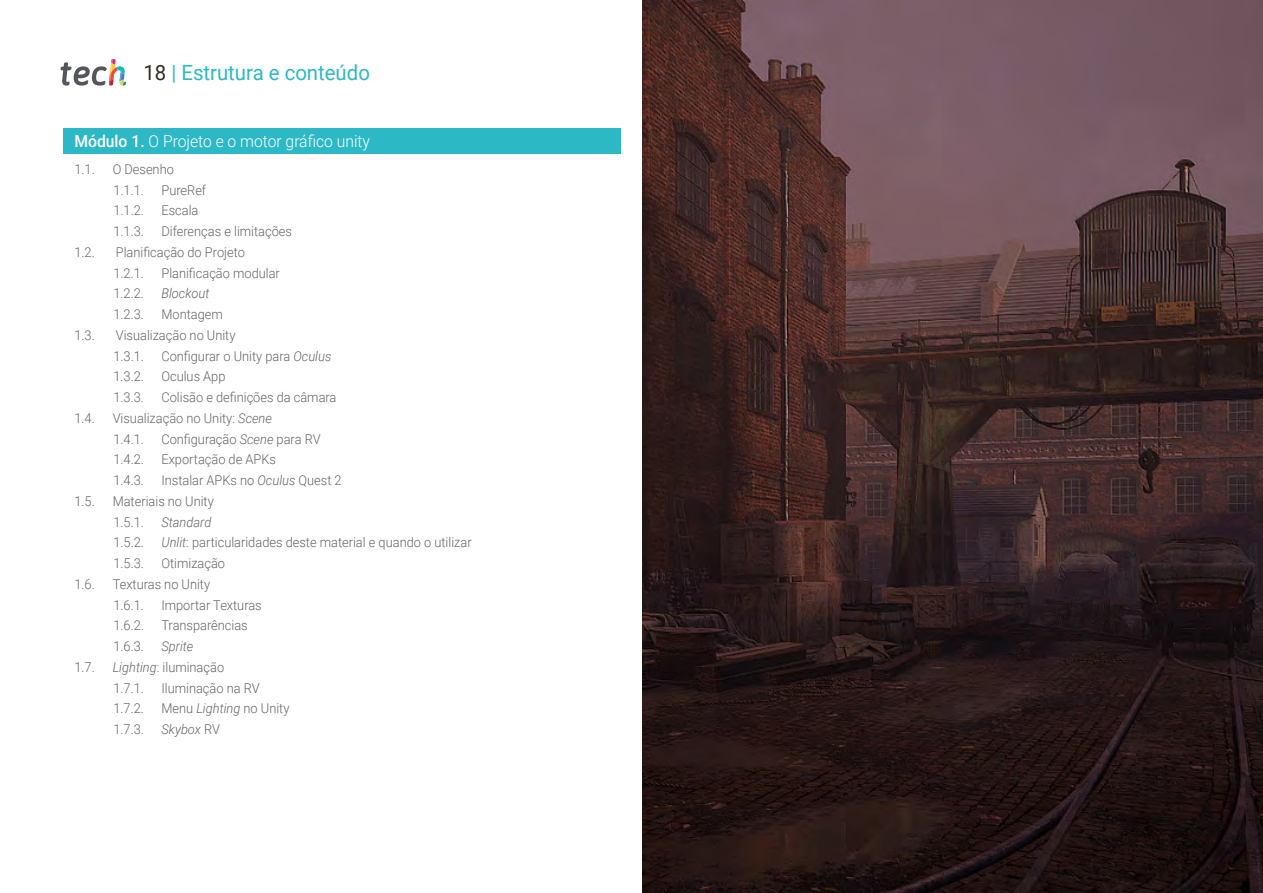
<style>
.page{position:relative;width:1263px;height:893px;background:#fff}
.page>*{position:absolute;margin:0;border:0;box-sizing:border-box;transform-origin:0 0}
.t1{font:21px "Roboto";color:#2db8c5}
.t2{font:300 16.5px "Roboto";color:#fff;scale:.95 1}
.t3{font:300 13.5px/20.7px "Roboto";color:#61646a;scale:.95 1}
.t4{font:italic 300 13.5px "Roboto";color:#61646a;scale:.95 1}
.s1{color:#312e20}
.s2{font-weight:500}
.s3{font-style:italic}
.s4{font-style:normal}
</style>
<div class="page">
<svg style="left:61px;top:59px;width:65px;height:27px"></svg>
<div style="left:63px;top:128px;width:558px;height:25px;background:#2db8c5"></div>
<img style="left:642px;top:0;width:621px;height:893px">
<h1 class="t1" style="left:144px;top:57px;width:228px"><span class="s1">18</span> | Estrutura e conteúdo</h1>
<p class="t2" style="left:74px;top:129px;width:313px"><span class="s2">Módulo 1.</span> O Projeto e o motor gráfico unity</p>
<p class="t3" style="left:74px;top:158px;width:23px">1.1.</p>
<p class="t3" style="left:113px;top:158px;width:66px">O Desenho<br>1.1.1.</p>
<p class="t3" style="left:161px;top:179px;width:49px">PureRef</p>
<p class="t3" style="left:113px;top:200px;width:34px">1.1.2.</p>
<p class="t3" style="left:161px;top:200px;width:40px">Escala</p>
<p class="t3" style="left:113px;top:220px;width:34px">1.1.3.</p>
<p class="t3" style="left:161px;top:220px;width:139px">Diferenças e limitações</p>
<p class="t3" style="left:74px;top:241px;width:23px">1.2.</p>
<p class="t3" style="left:113px;top:241px;width:140px">Planificação do Projeto<br>1.2.1.</p>
<p class="t3" style="left:161px;top:262px;width:126px">Planificação modular</p>
<p class="t3" style="left:113px;top:283px;width:34px">1.2.2.</p>
<p class="t4" style="left:161px;top:284px;width:52px">Blockout</p>
<p class="t3" style="left:113px;top:303px;width:34px">1.2.3.</p>
<p class="t3" style="left:161px;top:303px;width:66px">Montagem</p>
<p class="t3" style="left:74px;top:324px;width:23px">1.3.</p>
<p class="t3" style="left:113px;top:324px;width:130px">Visualização no Unity<br>1.3.1.</p>
<p class="t3" style="left:161px;top:345px;width:180px">Configurar o Unity para <span class="s3">Oculus</span></p>
<p class="t3" style="left:113px;top:366px;width:34px">1.3.2.</p>
<p class="t3" style="left:161px;top:366px;width:69px">Oculus App</p>
<p class="t3" style="left:113px;top:386px;width:34px">1.3.3.</p>
<p class="t3" style="left:161px;top:386px;width:186px">Colisão e definições da câmara</p>
<p class="t3" style="left:74px;top:407px;width:23px">1.4.</p>
<p class="t3" style="left:113px;top:407px;width:169px">Visualização no Unity: <span class="s3">Scene<br></span>1.4.1.</p>
<p class="t3" style="left:161px;top:428px;width:169px">Configuração <span class="s3">Scene</span> para RV</p>
<p class="t3" style="left:113px;top:449px;width:34px">1.4.2.</p>
<p class="t3" style="left:161px;top:449px;width:122px">Exportação de APKs</p>
<p class="t3" style="left:113px;top:469px;width:34px">1.4.3.</p>
<p class="t3" style="left:161px;top:469px;width:191px">Instalar APKs no <span class="s3">Oculus</span> Quest 2</p>
<p class="t3" style="left:74px;top:490px;width:23px">1.5.</p>
<p class="t3" style="left:113px;top:490px;width:108px">Materiais no Unity<br>1.5.1.</p>
<p class="t4" style="left:161px;top:512px;width:54px">Standard</p>
<p class="t3" style="left:113px;top:532px;width:34px">1.5.2.</p>
<p class="t3" style="left:161px;top:532px;width:328px"><span class="s3">Unlit</span>: particularidades deste material e quando o utilizar</p>
<p class="t3" style="left:113px;top:552px;width:34px">1.5.3.</p>
<p class="t3" style="left:161px;top:552px;width:69px">Otimização</p>
<p class="t3" style="left:74px;top:573px;width:23px">1.6.</p>
<p class="t3" style="left:113px;top:573px;width:104px">Texturas no Unity<br>1.6.1.</p>
<p class="t3" style="left:161px;top:594px;width:107px">Importar Texturas</p>
<p class="t3" style="left:113px;top:615px;width:34px">1.6.2.</p>
<p class="t3" style="left:161px;top:615px;width:92px">Transparências</p>
<p class="t3" style="left:113px;top:635px;width:34px">1.6.3.</p>
<p class="t4" style="left:161px;top:637px;width:35px">Sprite</p>
<p class="t3" style="left:74px;top:656px;width:23px">1.7.</p>
<p class="t3" style="left:113px;top:656px;width:119px"><span class="s3">Lighting</span>: iluminação<br>1.7.1.</p>
<p class="t3" style="left:161px;top:677px;width:105px">Iluminação na RV</p>
<p class="t3" style="left:113px;top:698px;width:34px">1.7.2.</p>
<p class="t3" style="left:161px;top:698px;width:136px">Menu <span class="s3">Lighting</span> no Unity</p>
<p class="t3" style="left:113px;top:718px;width:34px">1.7.3.</p>
<p class="t4" style="left:161px;top:720px;width:63px">Skybox <span class="s4">RV</span></p>
</div>
